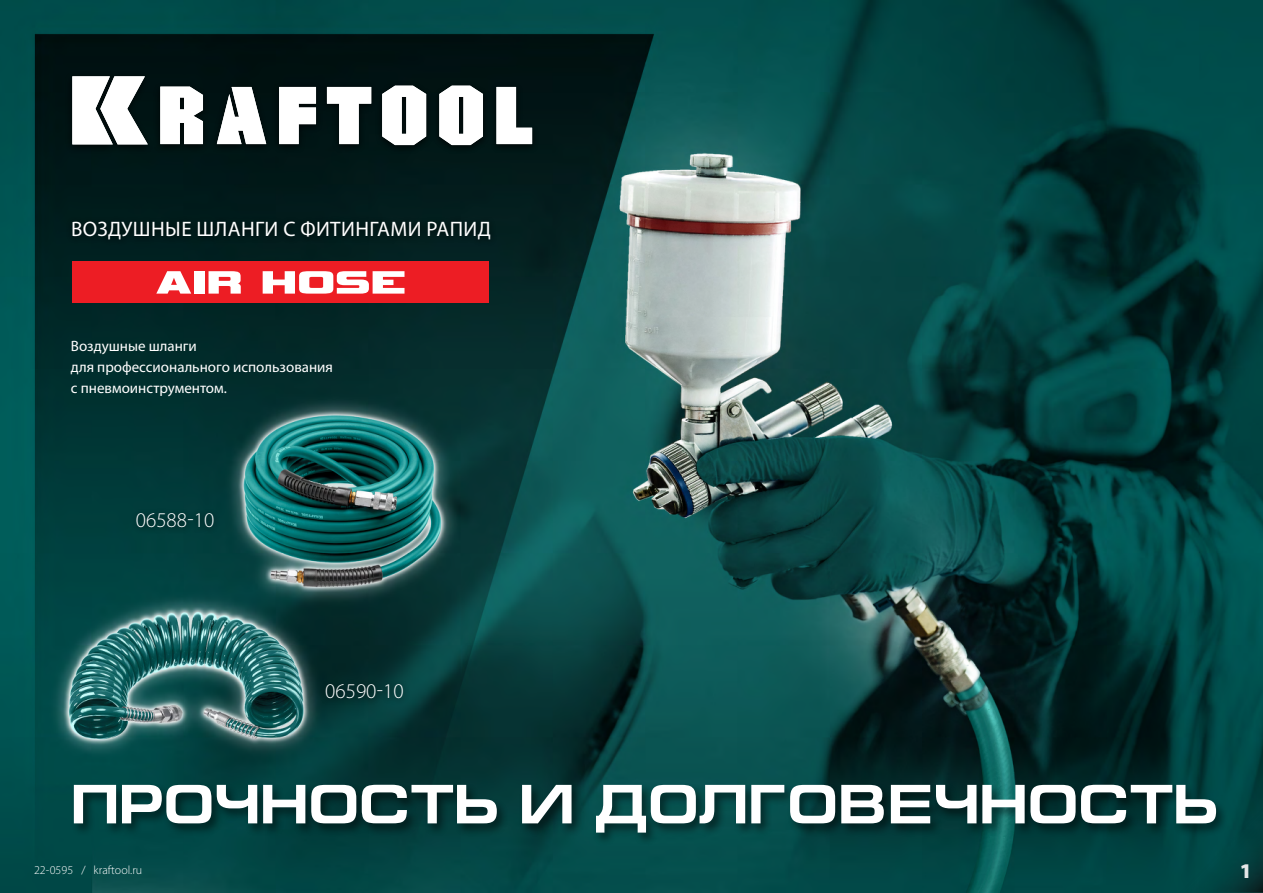
<style>
.page{position:relative;width:1263px;height:893px;background:#fff}
.page>*{position:absolute;margin:0;border:0;box-sizing:border-box;transform-origin:0 0}
.t1{font:700 55.5px "Europe Ext";color:#fff}
.t2{font:21px "Myriad Pro";letter-spacing:.02em;color:#fff}
.t3{font:300 21px "Myriad Pro";color:#fff}
.t4{font:900 21px "Myriad Pro";color:#e6e7e8}
.t5{font:15px/21px "Myriad Pro";color:#fff}
.t6{font:300 12px "Myriad Pro";letter-spacing:.005em;color:#fff}
</style>
<div class="page">
<img style="left:0;top:0;width:1263px;height:893px">
<div style="left:66px;top:216px;width:431px;height:31px;background:#011a1a"></div>
<div style="left:65px;top:70px;width:474px;height:84px;background:#001212"></div>
<svg style="left:217px;top:87px;width:49px;height:57px"></svg>
<svg style="left:279px;top:87px;width:37px;height:57px"></svg>
<svg style="left:327px;top:87px;width:44px;height:57px"></svg>
<svg style="left:496px;top:87px;width:36px;height:57px"></svg>
<svg style="left:160px;top:87px;width:43px;height:57px;background:#e6e7e7"></svg>
<svg style="left:382px;top:86px;width:44px;height:59px;background:#dcdede"></svg>
<svg style="left:439px;top:86px;width:44px;height:59px;background:#dbdddd"></svg>
<svg style="left:72px;top:76px;width:76px;height:68px"></svg>
<div style="left:70px;top:783px;width:1158px;height:63px;background:#000;opacity:.5"></div>
<img style="left:1179px;top:809px;width:84px;height:84px">
<div style="left:319px;top:678px;width:91px;height:28px;background:#000;opacity:.75"></div>
<div style="left:130px;top:507px;width:91px;height:28px;background:#013838"></div>
<div style="left:72px;top:261px;width:416px;height:42px;background:#ed1d24"></div>
<svg style="left:156px;top:271px;width:35px;height:23px"></svg>
<div style="left:194px;top:271px;width:10px;height:23px;background:#fff"></div>
<svg style="left:209px;top:271px;width:32px;height:23px"></svg>
<svg style="left:263px;top:271px;width:141px;height:23px"></svg>
<h2 class="t2" style="left:71px;top:216px;width:421px">ВОЗДУШНЫЕ ШЛАНГИ С ФИТИНГАМИ РАПИД</h2>
<p class="t5" style="left:71px;top:336px;width:264px">Воздушные шланги<br>для профессионального использования с пневмоинструментом.</p>
<h2 class="t3" style="left:136px;top:508px;width:80px">06588-10</h2>
<h2 class="t3" style="left:325px;top:679px;width:80px">06590-10</h2>
<h1 class="t1" style="left:71px;top:774px;width:1149px">ПРОЧНОСТЬ И ДОЛГОВЕЧНОСТЬ</h1>
<p class="t6" style="left:34px;top:862px;width:110px">22-0595 / kraftool.ru</p>
<h2 class="t4" style="left:1240px;top:856px;width:14px">1</h2>
</div>
